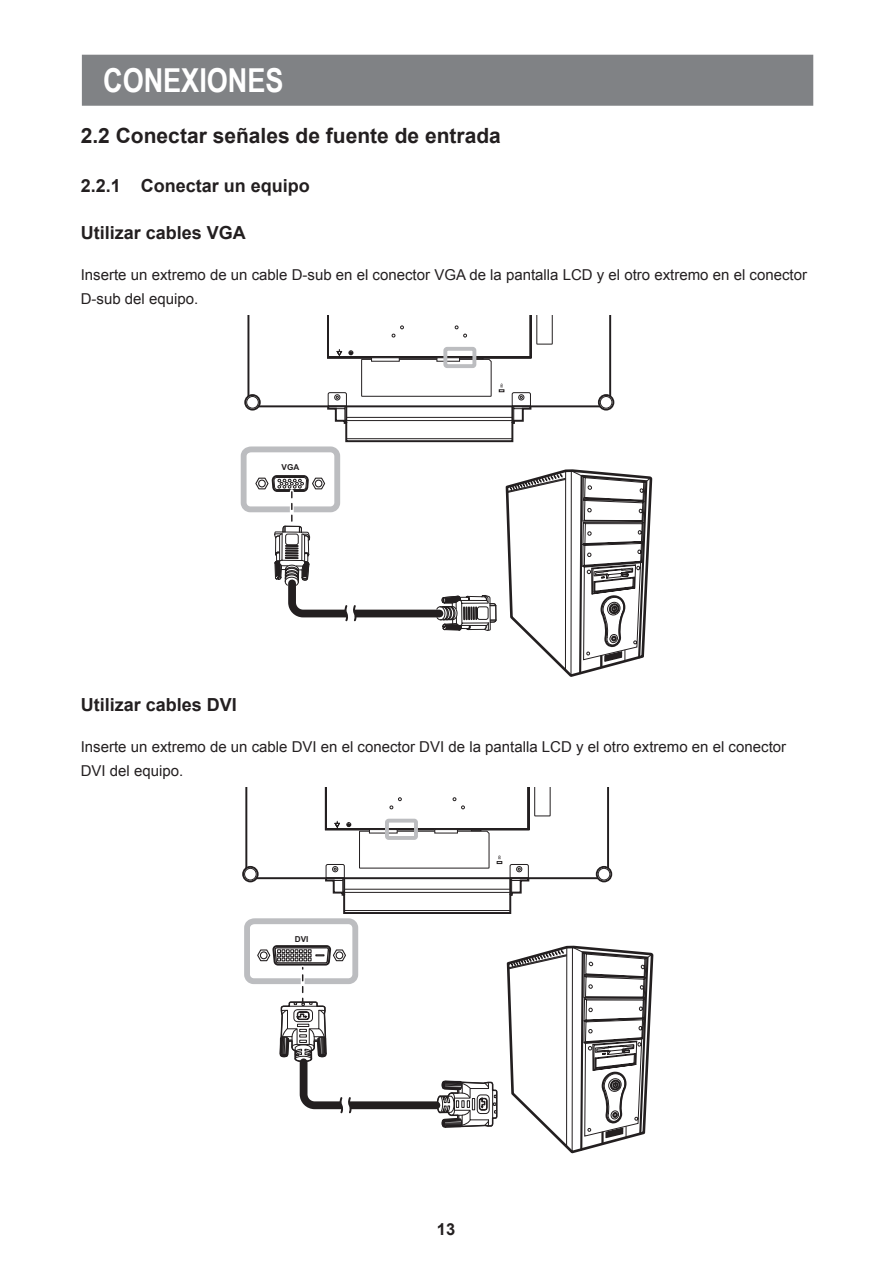
<style>
.page{position:relative;width:893px;height:1263px;background:#fff}
.page>*{position:absolute;margin:0;border:0;box-sizing:border-box;transform-origin:0 0}
.t1{font:700 33px "Arial Narrow";color:#fff}
.t2{font:700 21px "Arial";color:#231f20}
.t3{font:700 18px "Arial";color:#231f20}
.t4{font:700 16.5px "Arial";color:#231f20}
.t5{font:15px/24px "Arial";color:#231f20}
.t6{font:700 8.25px "Arial";color:#231f20}
</style>
<div class="page">
<div style="left:82px;top:55px;width:731px;height:51px;background:#808285;border:2px solid #808285"></div>
<svg style="left:241px;top:315px;width:411px;height:362px"></svg>
<svg style="left:242px;top:787px;width:411px;height:366px"></svg>
<h1 class="t1" style="left:103px;top:56px;width:182px">CONEXIONES</h1>
<h2 class="t2" style="left:81px;top:124px;width:422px">2.2 Conectar señales de fuente de entrada</h2>
<p class="t3" style="left:81px;top:176px;width:231px">2.2.1 Conectar un equipo</p>
<p class="t3" style="left:81px;top:223px;width:167px">Utilizar cables VGA</p>
<p class="t5" style="left:81px;top:263px;width:728px">Inserte un extremo de un cable D-sub en el conector VGA de la pantalla LCD y el otro extremo en el conector<br>D-sub del equipo.</p>
<p class="t6" style="left:282px;top:462px;width:19px">VGA</p>
<p class="t3" style="left:81px;top:694px;width:158px">Utilizar cables DVI</p>
<p class="t5" style="left:81px;top:735px;width:707px">Inserte un extremo de un cable DVI en el conector DVI de la pantalla LCD y el otro extremo en el conector<br>DVI del equipo.</p>
<p class="t6" style="left:295px;top:934px;width:15px">DVI</p>
<p class="t4" style="left:437px;top:1220px;width:20px">13</p>
</div>
